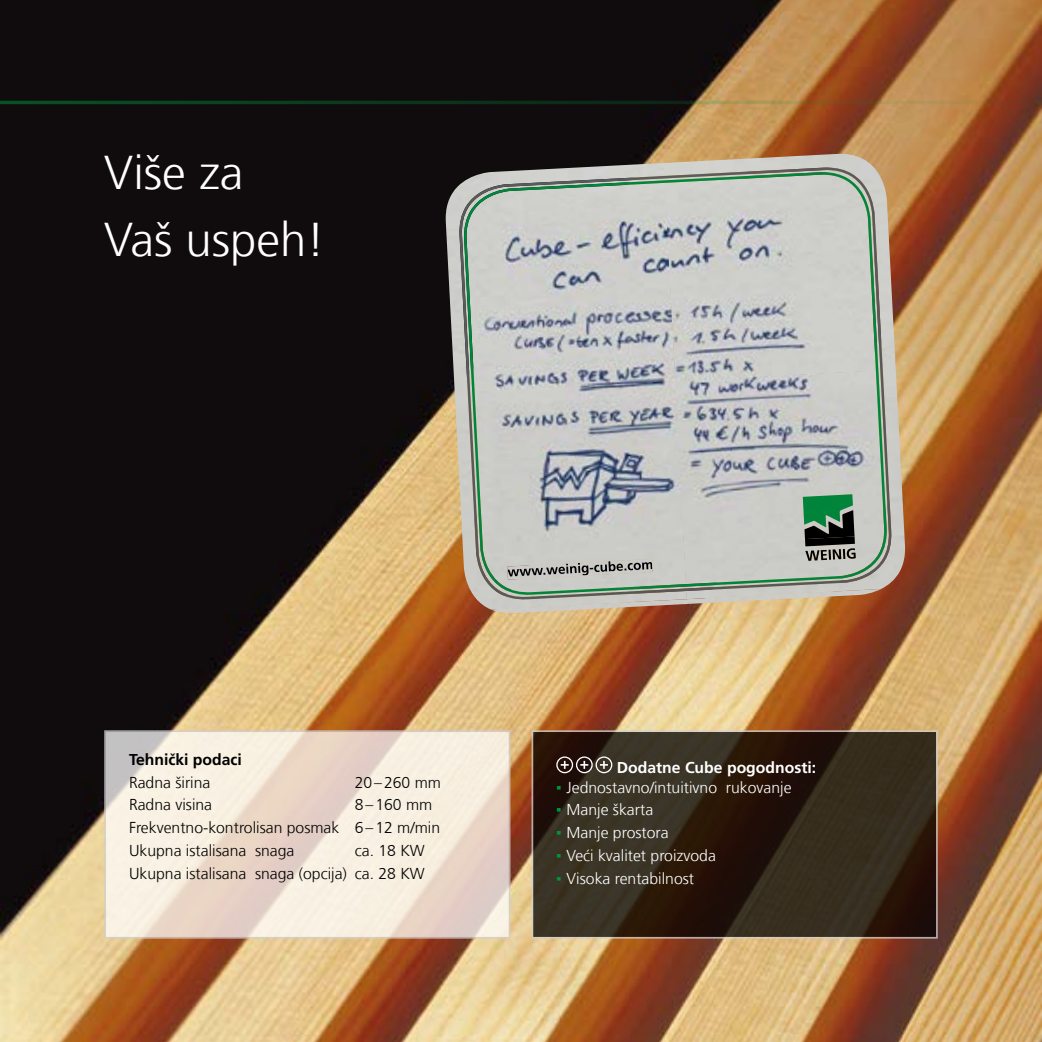
<style>
.page{position:relative;width:1042px;height:1042px;background:#fff}
.page>*{position:absolute;margin:0;border:0;box-sizing:border-box;transform-origin:0 0}
.t1{font:300 47.25px/66.5px "Frutiger LT Com";color:#fff}
.t2{font:300 15.75px/22.8px "Frutiger LT Com";color:#000}
.t3{font:300 15.75px "Frutiger LT Com";color:#fff}
.t4{font:700 15.75px "Frutiger LT Com";color:#fff}
.t5{font:700 15.75px "Frutiger LT Com";color:#000}
.s1{font-family:"Arial";font-weight:400;color:#00963f}
</style>
<div class="page">
<img style="left:0;top:0;width:1042px;height:1042px">
<hr style="left:0;top:101px;width:1042px;height:3px;background:#00963f">
<svg style="left:104px;top:730px;width:406px;height:208px;background:#eee2d4"></svg>
<svg style="left:534px;top:733px;width:401px;height:202px;background:#302417"></svg>
<div style="left:531px;top:730px;width:407px;height:208px;border:2px solid #cfd0d0"></div>
<div style="left:556px;top:756px;width:17px;height:17px;border:1px solid #fff;border-radius:50%"></div>
<svg style="left:561px;top:761px;width:8px;height:8px"></svg>
<div style="left:576px;top:756px;width:17px;height:17px;border:1px solid #fff;border-radius:50%"></div>
<svg style="left:580px;top:761px;width:8px;height:8px"></svg>
<div style="left:595px;top:756px;width:17px;height:17px;border:1px solid #fff;border-radius:50%"></div>
<svg style="left:600px;top:761px;width:8px;height:8px"></svg>
<img style="left:491px;top:599px;width:390px;height:14px">
<img style="left:446px;top:163px;width:217px;height:230px">
<img style="left:663px;top:154px;width:233px;height:227px">
<img style="left:455px;top:381px;width:232px;height:228px">
<img style="left:686px;top:370px;width:219px;height:229px">
<img style="left:541px;top:559px;width:112px;height:17px">
<img style="left:805px;top:550px;width:14px;height:11px">
<svg style="left:821px;top:548px;width:10px;height:12px"></svg>
<img style="left:803px;top:494px;width:28px;height:33px">
<img style="left:804px;top:539px;width:27px;height:7px">
<img style="left:804px;top:510px;width:27px;height:29px">
<img style="left:459px;top:167px;width:416px;height:79px">
<img style="left:460px;top:245px;width:78px;height:355px">
<img style="left:834px;top:224px;width:58px;height:359px">
<img style="left:537px;top:581px;width:298px;height:18px">
<img style="left:463px;top:172px;width:408px;height:77px">
<img style="left:465px;top:248px;width:76px;height:347px">
<img style="left:831px;top:227px;width:56px;height:352px">
<img style="left:540px;top:576px;width:291px;height:18px">
<h1 class="t1" style="left:104px;top:140px;width:222px">Više za<br>Vaš uspeh!</h1>
<p class="t5" style="left:129px;top:750px;width:114px">Tehnički podaci</p>
<p class="t2" style="left:129px;top:771px;width:83px">Radna širina</p>
<p class="t2" style="left:355px;top:771px;width:88px">20–260 mm</p>
<p class="t2" style="left:129px;top:793px;width:85px">Radna visina</p>
<p class="t2" style="left:129px;top:793px;width:313px;text-indent:226px">8–160 mm<br>Frekventno-kontrolisan posmak 6–12 m/min<br>Ukupna istalisana snaga</p>
<p class="t2" style="left:129px;top:839px;width:297px;text-align:right">ca. 18 KW<br>Ukupna istalisana snaga (opcija) ca. 28 KW</p>
<p class="t4" style="left:617px;top:758px;width:201px">Dodatne Cube pogodnosti:</p>
<p class="t3" style="left:556px;top:778px;width:237px"><span class="s1">▪</span> Jednostavno/intuitivno rukovanje</p>
<p class="t3" style="left:556px;top:800px;width:98px"><span class="s1">▪</span> Manje škarta</p>
<p class="t3" style="left:556px;top:823px;width:114px"><span class="s1">▪</span> Manje prostora</p>
<p class="t3" style="left:556px;top:846px;width:161px"><span class="s1">▪</span> Veći kvalitet proizvoda</p>
<p class="t3" style="left:556px;top:869px;width:139px"><span class="s1">▪</span> Visoka rentabilnost</p>
</div>
